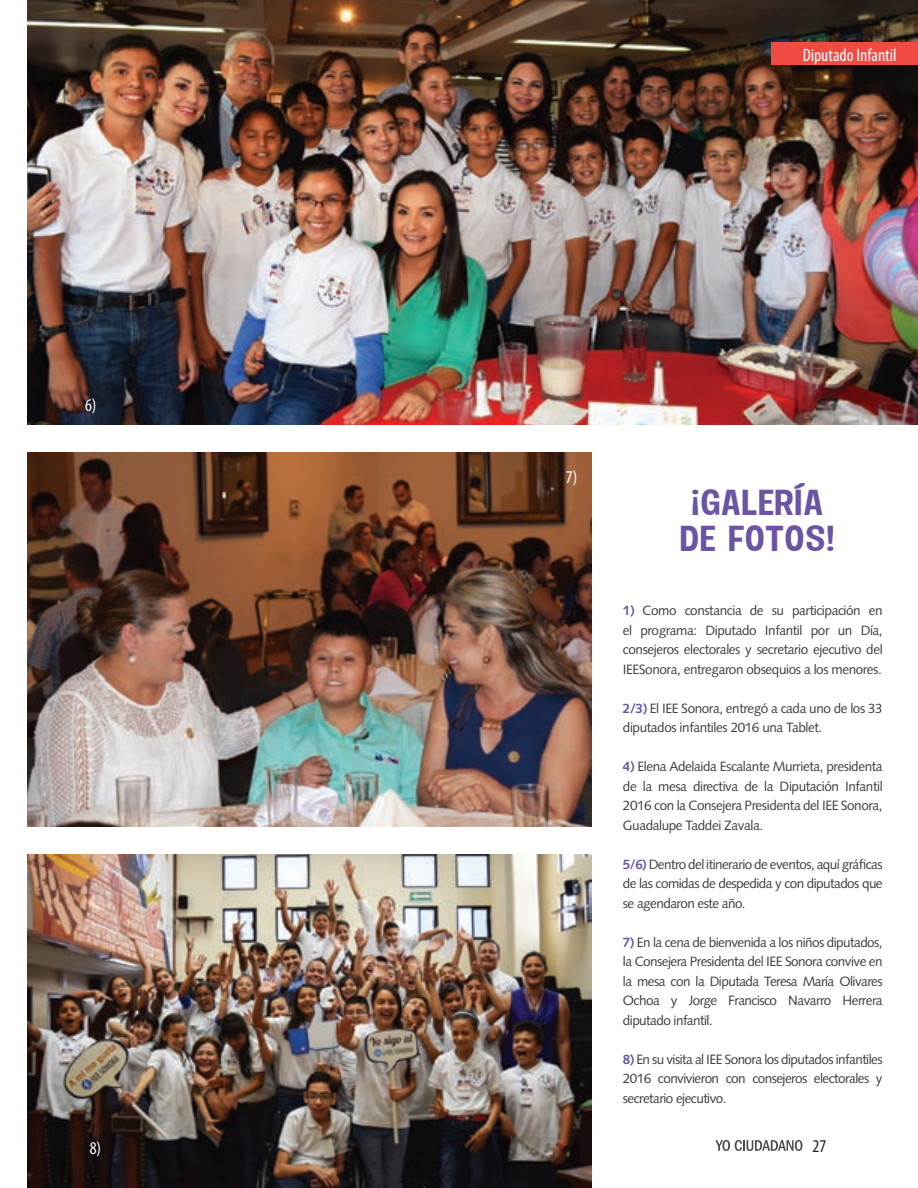
<style>
.page{position:relative;width:918px;height:1188px;background:#fff}
.page>*{position:absolute;margin:0;border:0;box-sizing:border-box;transform-origin:0 0}
.t1{font:500 33px/36px "Duera PERSONALUSE Normal";letter-spacing:.06em;color:#6955a3;text-align:center}
.t2{font:condensed 18px "Myriad Pro";color:#fff}
.t3{font:condensed 18px "Myriad Pro";color:#231f20}
.t4{font:13.5px/19.5px "Syntax LT Std";letter-spacing:-.04em;color:#3e3e3f;text-align:justify}
.s1{font-weight:700;color:#6955a3}
</style>
<div class="page">
<svg style="left:715px;top:1140px;width:87px;height:11px"></svg>
<img style="left:28px;top:0;width:890px;height:424px">
<img style="left:28px;top:452px;width:563px;height:375px">
<div style="left:772px;top:43px;width:146px;height:22px;background:#ef4b43"></div>
<img style="left:28px;top:855px;width:563px;height:333px">
<h2 class="t2" style="left:85px;top:394px;width:13px">6)</h2>
<h2 class="t2" style="left:90px;top:1137px;width:13px">8)</h2>
<h2 class="t2" style="left:803px;top:44px;width:95px">Diputado Infantil</h2>
<h2 class="t2" style="left:566px;top:466px;width:13px">7)</h2>
<h1 class="t1" style="left:680px;top:486px;width:155px">¡GALERÍA<br>DE FOTOS!</h1>
<p class="t4" style="left:623px;top:601px;width:261px"><span class="s1">1)</span> Como constancia de su participación en el programa: Diputado Infantil por un Día, consejeros electorales y secretario ejecutivo del IEESonora, entregaron obsequios a los menores.</p>
<p class="t4" style="left:623px;top:698px;width:261px"><span class="s1">2/3)</span> El IEE Sonora, entregó a cada uno de los 33 diputados infantiles 2016 una Tablet.</p>
<p class="t4" style="left:623px;top:757px;width:261px"><span class="s1">4)</span> Elena Adelaida Escalante Murrieta, presidenta de la mesa directiva de la Diputación Infantil 2016 con la Consejera Presidenta del IEE Sonora, Guadalupe Taddei Zavala.</p>
<p class="t4" style="left:623px;top:854px;width:261px"><span class="s1">5/6)</span> Dentro del itinerario de eventos, aquí gráficas de las comidas de despedida y con diputados que se agendaron este año.</p>
<p class="t4" style="left:623px;top:932px;width:261px"><span class="s1">7)</span> En la cena de bienvenida a los niños diputados, la Consejera Presidenta del IEE Sonora convive en la mesa con la Diputada Teresa María Olivares Ochoa y Jorge Francisco Navarro Herrera diputado infantil.</p>
<p class="t4" style="left:623px;top:1049px;width:261px"><span class="s1">8)</span> En su visita al IEE Sonora los diputados infantiles 2016 convivieron con consejeros electorales y secretario ejecutivo.</p>
<h2 class="t3" style="left:813px;top:1135px;width:15px">27</h2>
</div>
